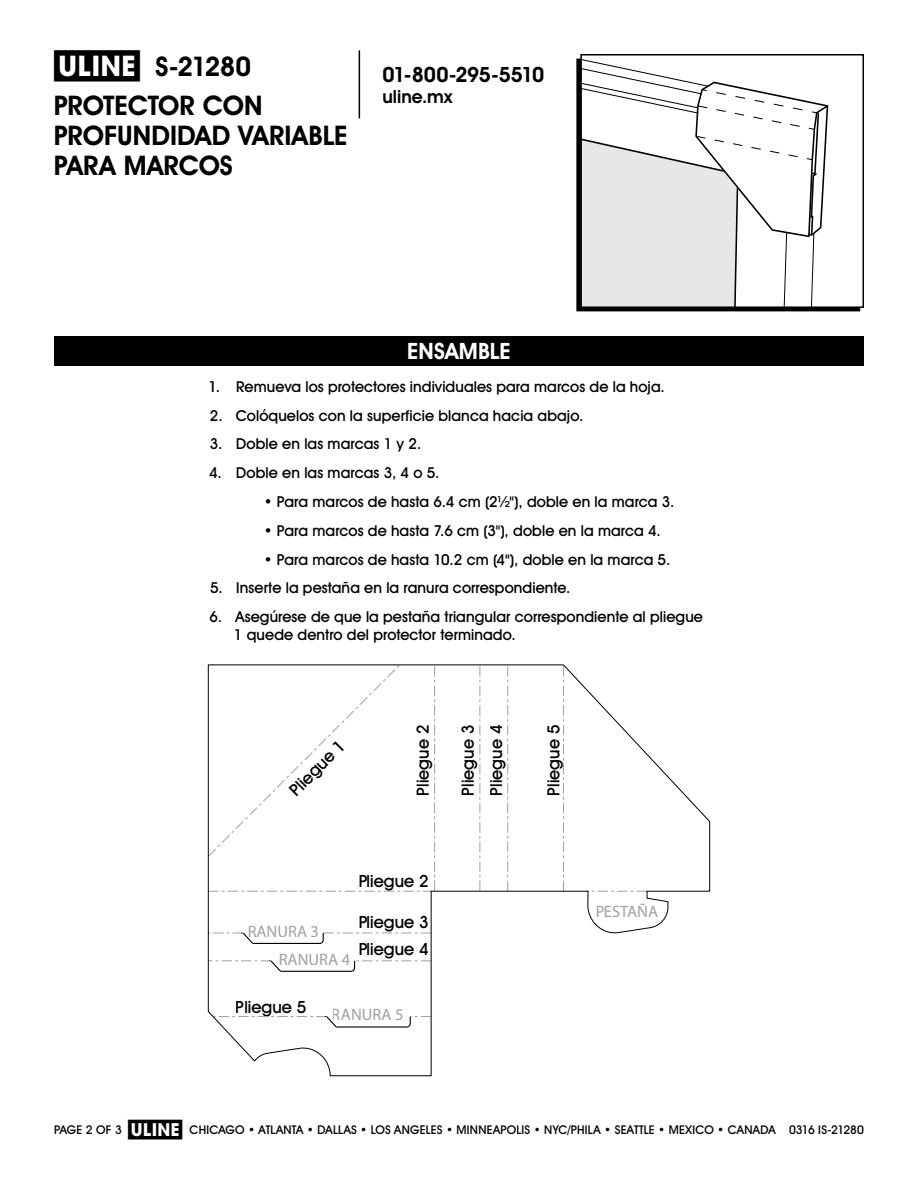
<style>
.page{position:relative;width:918px;height:1188px;background:#fff}
.page>*{position:absolute;margin:0;border:0;box-sizing:border-box;transform-origin:0 0}
.t1{font:700 27px/38.7px "Uline Two Knine";letter-spacing:-.005em;color:#000}
.t2{font:700 22.5px "Uline Two Knine";letter-spacing:.01em;color:#fff}
.t3{font:700 21px "Uline Two Knine";letter-spacing:-.025em;color:#000}
.t4{font:700 18px "Uline Two Knine";color:#000}
.t5{font:16.8px/27.6px "Uline Two Knine";color:#000}
.t6{font:16.5px/27.9px "Myriad Pro";color:#9ea1a3}
.t7{font:15px/18px "Uline Two Knine";letter-spacing:.005em;color:#000}
.t8{font:12px "Uline Two Knine";letter-spacing:.015em;color:#000}
.t9{font:12px "Uline Two Knine";letter-spacing:-.035em;color:#000}
.s1{font-size:28.5px}
.s2{font-weight:700}
.s3{font-size:18px}
</style>
<div class="page">
<hr style="left:359px;top:50px;width:1px;height:68px;background:#000">
<svg style="left:207px;top:664px;width:503px;height:412px"></svg>
<div style="left:54px;top:336px;width:810px;height:30px;background:#000"></div>
<div style="left:576px;top:59px;width:284px;height:252px;border:2px solid #000"></div>
<div style="left:581px;top:55px;width:282px;height:252px;background:#fff"></div>
<svg style="left:583px;top:59px;width:246px;height:246px"></svg>
<div style="left:580px;top:54px;width:284px;height:254px;border:2px solid #000"></div>
<h1 class="t1" style="left:54px;top:47px;width:210px"><span class="s1">π</span> S-21280<br>PROTECTOR CON</h1>
<h1 class="t1" style="left:54px;top:120px;width:295px;line-height:30px">PROFUNDIDAD VARIABLE<br>PARA MARCOS</h1>
<h3 class="t3" style="left:382px;top:62px;width:163px">01-800-295-5510</h3>
<p class="t4" style="left:382px;top:86px;width:71px">uline.mx</p>
<h2 class="t2" style="left:407px;top:338px;width:105px">ENSAMBLE</h2>
<p class="t7" style="left:208px;top:377px;width:458px">1. Remueva los protectores individuales para marcos de la hoja.</p>
<p class="t7" style="left:210px;top:406px;width:375px">2. Colóquelos con la superficie blanca hacia abajo.</p>
<p class="t7" style="left:210px;top:435px;width:213px">3. Doble en las marcas 1 y 2.</p>
<p class="t7" style="left:209px;top:464px;width:232px">4. Doble en las marcas 3, 4 o 5.</p>
<p class="t7" style="left:264px;top:493px;width:412px">• Para marcos de hasta 6.4 cm (2½"), doble en la marca 3.</p>
<p class="t7" style="left:264px;top:521px;width:399px">• Para marcos de hasta 7.6 cm (3"), doble en la marca 4.</p>
<p class="t7" style="left:264px;top:550px;width:408px">• Para marcos de hasta 10.2 cm (4<span class="s2">"</span>), doble en la marca 5.</p>
<p class="t7" style="left:210px;top:579px;width:362px">5. Inserte la pestaña en la ranura correspondiente.</p>
<p class="t7" style="left:234px;top:608px;width:471px;text-indent:-24px">6. Asegúrese de que la pestaña triangular correspondiente al pliegue<br>1 quede dentro del protector terminado.</p>
<p class="t5" style="left:283px;top:783px;width:72px;rotate:-45deg">Pliegue 1</p>
<p class="t5" style="left:409px;top:796px;width:72px;rotate:-90deg">Pliegue 2</p>
<p class="t5" style="left:454px;top:796px;width:72px;line-height:28.2px;rotate:-90deg">Pliegue 3<br>Pliegue 4</p>
<p class="t5" style="left:540px;top:796px;width:72px;rotate:-90deg">Pliegue 5</p>
<p class="t5" style="left:358px;top:867px;width:72px">Pliegue 2</p>
<p class="t6" style="left:279px;top:917px;width:73px;text-indent:-31px">RANURA 3<br>RANURA 4</p>
<p class="t5" style="left:358px;top:908px;width:72px">Pliegue 3<br>Pliegue 4</p>
<p class="t5" style="left:236px;top:993px;width:72px">Pliegue 5</p>
<p class="t6" style="left:332px;top:1000px;width:73px">RANURA 5</p>
<p class="t6" style="left:595px;top:897px;width:65px">PESTAÑA</p>
<p class="t8" style="left:128px;top:1122px;width:649px"><span class="s3">π</span> CHICAGO • ATLANTA • DALLAS • LOS ANGELES • MINNEAPOLIS • NYC/PHILA • SEATTLE • MEXICO • CANADA</p>
<p class="t8" style="left:54px;top:1122px;width:69px">PAGE 2 OF 3</p>
<p class="t9" style="left:789px;top:1122px;width:76px">0316 IS-21280</p>
</div>
